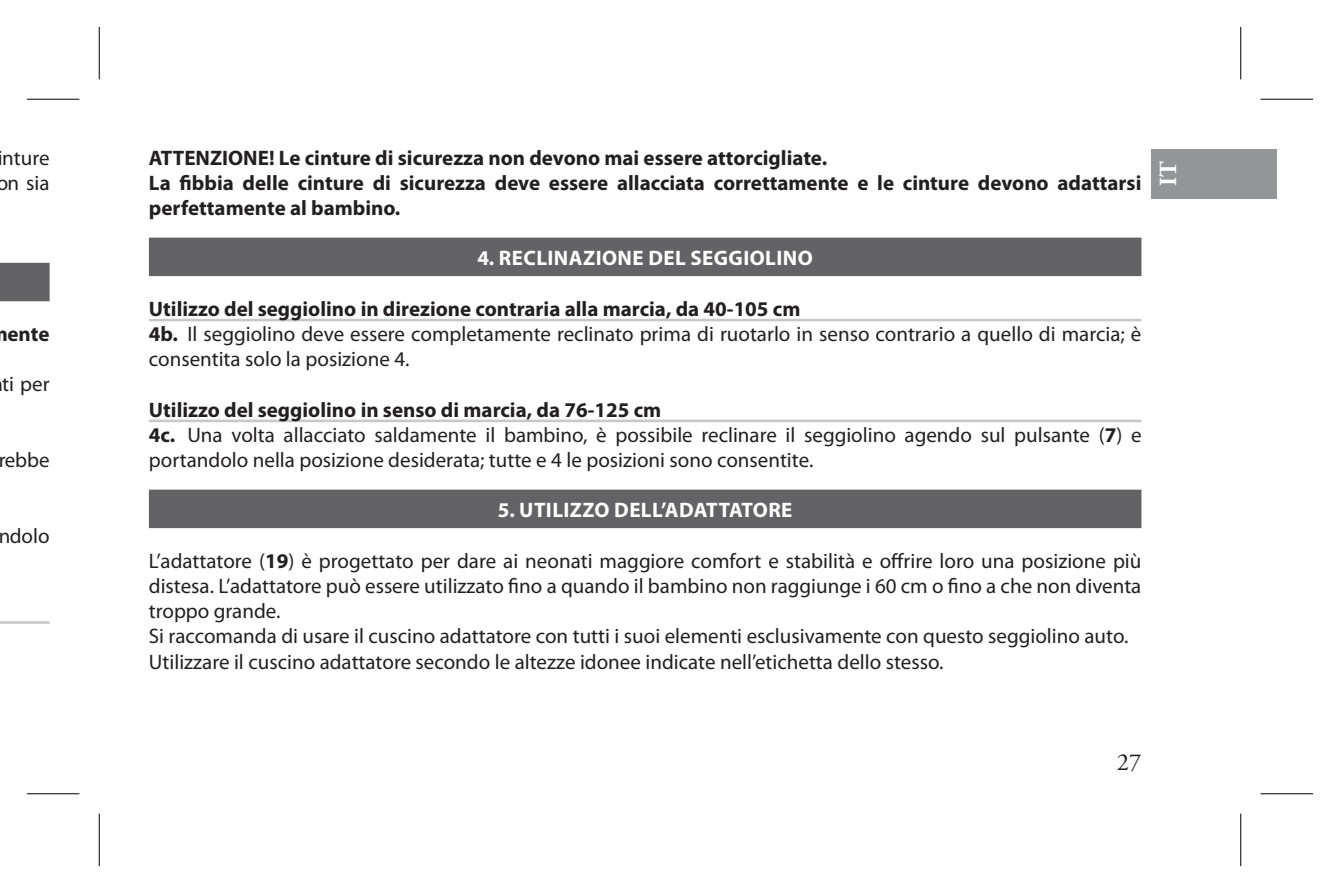
<style>
.page{position:relative;width:1340px;height:893px;background:#fff}
.page>*{position:absolute;margin:0;border:0;box-sizing:border-box;transform-origin:0 0}
.t1{font:24.5px "Adobe Garamond Pro";color:#231f20}
.t2{font:700 24.5px "Adobe Garamond Pro";color:#fff}
.t3{font:21px/25.2px "Myriad Pro";color:#231f20}
.t4{font:700 21px/25.2px "Myriad Pro";color:#231f20}
.t5{font:700 21px "Myriad Pro";letter-spacing:.02em;color:#fff}
.s1{font-weight:700}
</style>
<div class="page">
<div style="left:1151px;top:149px;width:125px;height:49px;background:#939598"></div>
<div style="left:0;top:263px;width:50px;height:38px;background:#636366"></div>
<hr style="left:0;top:621px;width:50px;height:3px;background:#c7c8ca">
<div style="left:149px;top:238px;width:992px;height:38px;background:#636366"></div>
<hr style="left:149px;top:319px;width:992px;height:2px;background:#c7c8ca">
<hr style="left:149px;top:420px;width:992px;height:2px;background:#c7c8ca">
<div style="left:149px;top:490px;width:992px;height:38px;background:#636366"></div>
<svg style="left:27px;top:98px;width:52px;height:1px"></svg>
<svg style="left:1260px;top:98px;width:53px;height:1px"></svg>
<svg style="left:27px;top:794px;width:52px;height:1px"></svg>
<svg style="left:1260px;top:794px;width:53px;height:1px"></svg>
<svg style="left:98px;top:27px;width:1px;height:52px"></svg>
<svg style="left:98px;top:814px;width:1px;height:52px"></svg>
<svg style="left:1241px;top:27px;width:1px;height:52px"></svg>
<svg style="left:1241px;top:814px;width:1px;height:52px"></svg>
<hr style="left:27px;top:99px;width:52px;height:1px;background:#000">
<hr style="left:1260px;top:99px;width:53px;height:1px;background:#000">
<hr style="left:27px;top:793px;width:52px;height:1px;background:#000">
<hr style="left:1260px;top:793px;width:53px;height:1px;background:#000">
<hr style="left:99px;top:27px;width:1px;height:52px;background:#000">
<hr style="left:99px;top:814px;width:1px;height:52px;background:#000">
<hr style="left:1240px;top:27px;width:1px;height:52px;background:#000">
<hr style="left:1240px;top:814px;width:1px;height:52px;background:#000">
<p class="t3" style="left:-4px;top:145px;width:55px">nture on sia</p>
<p class="t4" style="left:8px;top:321px;width:43px">ente</p>
<p class="t3" style="left:2px;top:371px;width:49px">ti per</p>
<p class="t3" style="left:-2px;top:447px;width:53px">rebbe</p>
<p class="t3" style="left:-2px;top:523px;width:53px">ndolo</p>
<p class="t4" style="left:149px;top:144px;width:994px">ATTENZIONE! Le cinture di sicurezza non devono mai essere attorcigliate.<br>La fibbia delle cinture di sicurezza deve essere allacciata correttamente e le cinture devono adattarsi perfettamente al bambino.</p>
<p class="t5" style="left:477px;top:245px;width:337px">4. RECLINAZIONE DEL SEGGIOLINO</p>
<p class="t3" style="left:149px;top:296px;width:994px"><span class="s1">Utilizzo del seggiolino in direzione contraria alla marcia, da 40-105 cm<br>4b.</span> Il seggiolino deve essere completamente reclinato prima di ruotarlo in senso contrario a quello di marcia; è consentita solo la posizione 4.</p>
<p class="t3" style="left:149px;top:397px;width:994px"><span class="s1">Utilizzo del seggiolino in senso di marcia, da 76-125 cm<br>4c.</span> Una volta allacciato saldamente il bambino, è possibile reclinare il seggiolino agendo sul pulsante (<span class="s1">7</span>) e portandolo nella posizione desiderata; tutte e 4 le posizioni sono consentite.</p>
<p class="t5" style="left:497px;top:497px;width:296px">5. UTILIZZO DELL’ADATTATORE</p>
<p class="t3" style="left:149px;top:548px;width:994px">L’adattatore (<span class="s1">19</span>) è progettato per dare ai neonati maggiore comfort e stabilità e offrire loro una posizione più distesa. L’adattatore può essere utilizzato fino a quando il bambino non raggiunge i 60 cm o fino a che non diventa troppo grande.<br>Si raccomanda di usare il cuscino adattatore con tutti i suoi elementi esclusivamente con questo seggiolino auto.<br>Utilizzare il cuscino adattatore secondo le altezze idonee indicate nell’etichetta dello stesso.</p>
<p class="t2" style="left:1154px;top:186px;width:26px;rotate:-90deg">IT</p>
<p class="t1" style="left:1116px;top:748px;width:26px">27</p>
</div>
